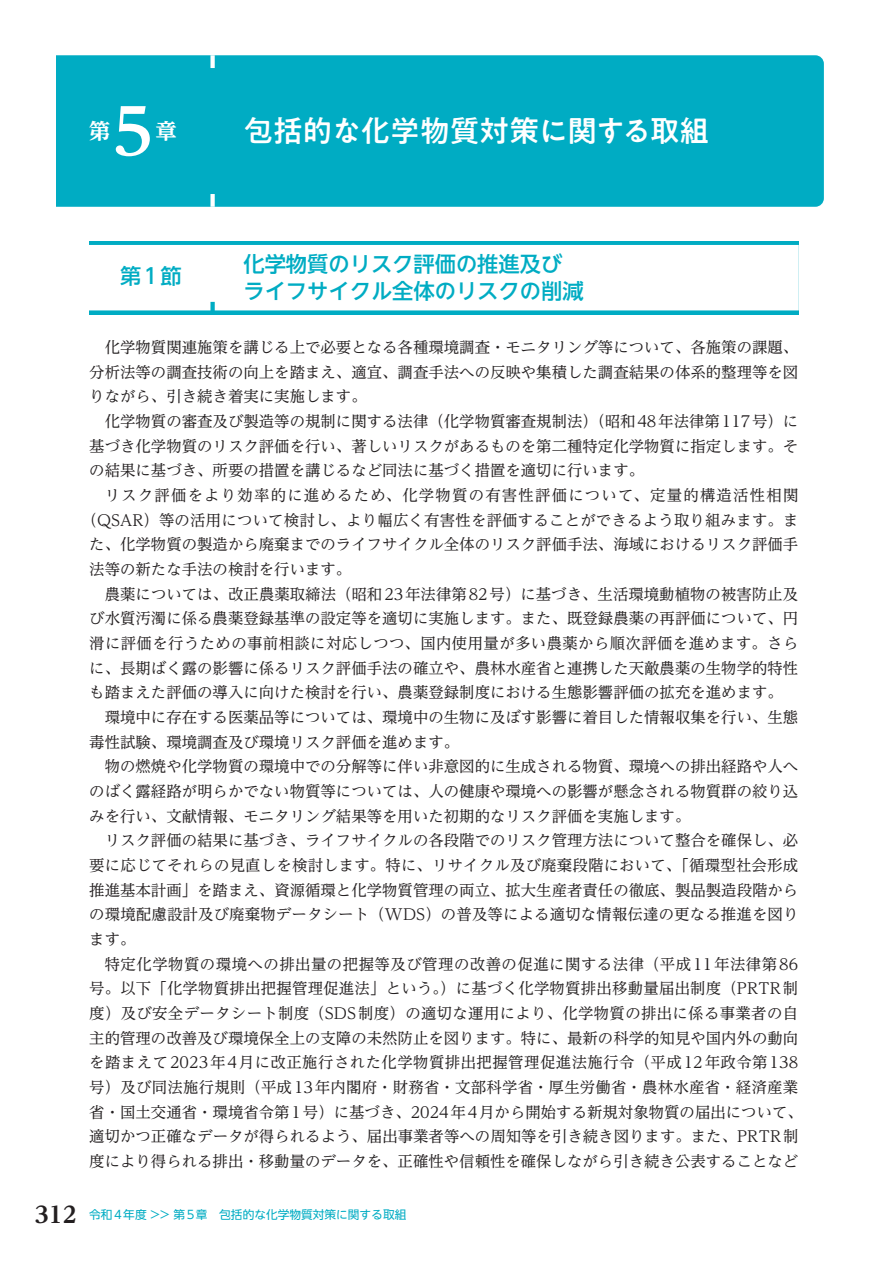
<style>
.page{position:relative;width:893px;height:1263px;background:#fff}
.page>*{position:absolute;margin:0;border:0;box-sizing:border-box;transform-origin:0 0}
.t1{font:700 expanded 63.75px "UD Reimin Pr 6 N";color:#fff}
.t2{font:500 29.7px "PA1 Gothic Std N";color:#fff}
.t3{font:500 21.3px/27.6px "UD Shin Go NT Pr 6 N";color:#00acc3}
.t4{font:700 expanded 21.3px "UD Reimin Pr 6 N";color:#fff}
.t5{font:15.45px/24.6px "UD Reimin Pr 6 N";color:#231f20;text-align:justify}
.t6{font:15.45px "UD Reimin Pr 6 N";letter-spacing:.03em;color:#231f20}
.t7{font:15.45px "UD Reimin Pr 6 N";letter-spacing:.02em;color:#231f20}
.t8{font:15.45px "UD Reimin Pr 6 N";letter-spacing:.025em;color:#231f20}
.t9{font:15.45px "UD Reimin Pr 6 N";letter-spacing:.075em;color:#231f20}
.t10{font:11.7px "UD Shin Go NT Pr 6 N";color:#00acc3}
.s1{font-family:"UD Reimin Pr 6 N";font-weight:800;font-size:22.35px;color:#231f20}
</style>
<div class="page">
<div style="left:89px;top:241px;width:709px;height:74px;background:#00acc3"></div>
<div style="left:89px;top:245px;width:710px;height:65px;background:#fff"></div>
<div style="left:210px;top:302px;width:5px;height:13px;background:#00acc3"></div>
<div style="left:43px;top:55px;width:781px;height:152px;background:#00acc3;border-radius:9px"></div>
<div style="left:210px;top:55px;width:5px;height:13px;background:#fff"></div>
<div style="left:210px;top:194px;width:5px;height:13px;background:#fff"></div>
<div style="left:0;top:0;width:55px;height:1169px;background:#fff"></div>
<h1 class="t1" style="left:113px;top:79px;width:41px">5</h1>
<h3 class="t4" style="left:155px;top:114px;width:23px">章</h3>
<h2 class="t2" style="left:243px;top:114px;width:467px">包括的な化学物質対策に関する取組</h2>
<h3 class="t4" style="left:89px;top:114px;width:23px">第</h3>
<h3 class="t3" style="left:243px;top:249px;width:342px">化学物質のリスク評価の推進及びライフサイクル全体のリスクの削減</h3>
<p class="t5" style="left:89px;top:334px;width:711px;text-indent:15px">化学物質関連施策を講じる上で必要となる各種環境調査・モニタリング等について、各施策の課題、分析法等の調査技術の向上を踏まえ、適宜、調査手法への反映や集積した調査結果の体系的整理等を図りながら、引き続き着実に実施します。</p>
<p class="t5" style="left:89px;top:408px;width:711px;text-indent:15px">化学物質の審査及び製造等の規制に関する法律（化学物質審査規制法）（昭和48年法律第117号）に基づき化学物質のリスク評価を行い、著しいリスクがあるものを第二種特定化学物質に指定します。その結果に基づき、所要の措置を講じるなど同法に基づく措置を適切に行います。</p>
<p class="t9" style="left:105px;top:482px;width:695px">リスク評価をより効率的に進めるため、化学物質の有害性評価について、定量的構造活性相関</p>
<p class="t5" style="left:82px;top:507px;width:718px">（QSAR）等の活用について検討し、より幅広く有害性を評価することができるよう取り組みます。ま</p>
<p class="t5" style="left:89px;top:532px;width:711px">た、化学物質の製造から廃棄までのライフサイクル全体のリスク評価手法、海域におけるリスク評価手</p>
<p class="t5" style="left:89px;top:556px;width:264px">法等の新たな手法の検討を行います。</p>
<p class="t5" style="left:105px;top:581px;width:695px">農薬については、改正農薬取締法（昭和23年法律第82号）に基づき、生活環境動植物の被害防止及</p>
<p class="t5" style="left:89px;top:606px;width:711px">び水質汚濁に係る農薬登録基準の設定等を適切に実施します。また、既登録農薬の再評価について、円</p>
<p class="t8" style="left:89px;top:630px;width:711px">滑に評価を行うための事前相談に対応しつつ、国内使用量が多い農薬から順次評価を進めます。さら</p>
<p class="t5" style="left:89px;top:655px;width:711px">に、長期ばく露の影響に係るリスク評価手法の確立や、農林水産省と連携した天敵農薬の生物学的特性</p>
<p class="t5" style="left:89px;top:680px;width:695px">も踏まえた評価の導入に向けた検討を行い、農薬登録制度における生態影響評価の拡充を進めます。</p>
<p class="t5" style="left:105px;top:704px;width:695px">環境中に存在する医薬品等については、環境中の生物に及ぼす影響に着目した情報収集を行い、生態</p>
<p class="t5" style="left:89px;top:729px;width:371px">毒性試験、環境調査及び環境リスク評価を進めます。</p>
<p class="t5" style="left:105px;top:754px;width:695px">物の燃焼や化学物質の環境中での分解等に伴い非意図的に生成される物質、環境への排出経路や人へ</p>
<p class="t5" style="left:89px;top:778px;width:711px">のばく露経路が明らかでない物質等については、人の健康や環境への影響が懸念される物質群の絞り込</p>
<p class="t5" style="left:89px;top:803px;width:603px">みを行い、文献情報、モニタリング結果等を用いた初期的なリスク評価を実施します。</p>
<p class="t5" style="left:105px;top:827px;width:695px">リスク評価の結果に基づき、ライフサイクルの各段階でのリスク管理方法について整合を確保し、必</p>
<p class="t5" style="left:89px;top:852px;width:710px">要に応じてそれらの見直しを検討します。特に、リサイクル及び廃棄段階において、「循環型社会形成</p>
<p class="t5" style="left:89px;top:877px;width:711px">推進基本計画」を踏まえ、資源循環と化学物質管理の両立、拡大生産者責任の徹底、製品製造段階から</p>
<p class="t5" style="left:89px;top:901px;width:711px">の環境配慮設計及び廃棄物データシート（WDS）の普及等による適切な情報伝達の更なる推進を図り</p>
<p class="t5" style="left:89px;top:926px;width:48px">ます。</p>
<p class="t6" style="left:105px;top:951px;width:695px">特定化学物質の環境への排出量の把握等及び管理の改善の促進に関する法律（平成11年法律第86</p>
<p class="t5" style="left:89px;top:975px;width:710px">号。以下「化学物質排出把握管理促進法」という。）に基づく化学物質排出移動量届出制度（PRTR制</p>
<p class="t7" style="left:89px;top:1000px;width:710px">度）及び安全データシート制度（SDS制度）の適切な運用により、化学物質の排出に係る事業者の自</p>
<p class="t5" style="left:89px;top:1025px;width:711px">主的管理の改善及び環境保全上の支障の未然防止を図ります。特に、最新の科学的知見や国内外の動向</p>
<p class="t6" style="left:89px;top:1050px;width:710px">を踏まえて2023年4月に改正施行された化学物質排出把握管理促進法施行令（平成12年政令第138</p>
<p class="t5" style="left:89px;top:1074px;width:710px">号）及び同法施行規則（平成13年内閣府・財務省・文部科学省・厚生労働省・農林水産省・経済産業</p>
<p class="t5" style="left:89px;top:1099px;width:715px">省・国土交通省・環境省令第1号）に基づき、2024年4月から開始する新規対象物質の届出について、</p>
<p class="t5" style="left:89px;top:1123px;width:711px">適切かつ正確なデータが得られるよう、届出事業者等への周知等を引き続き図ります。また、PRTR制</p>
<p class="t5" style="left:89px;top:1148px;width:711px">度により得られる排出・移動量のデータを、正確性や信頼性を確保しながら引き続き公表することなど</p>
<h3 class="t3" style="left:120px;top:262px;width:63px">第1節</h3>
<p class="t10" style="left:35px;top:1205px;width:373px"><span class="s1">312</span> 令和4年度 &gt;&gt; 第5章 包括的な化学物質対策に関する取組</p>
</div>
